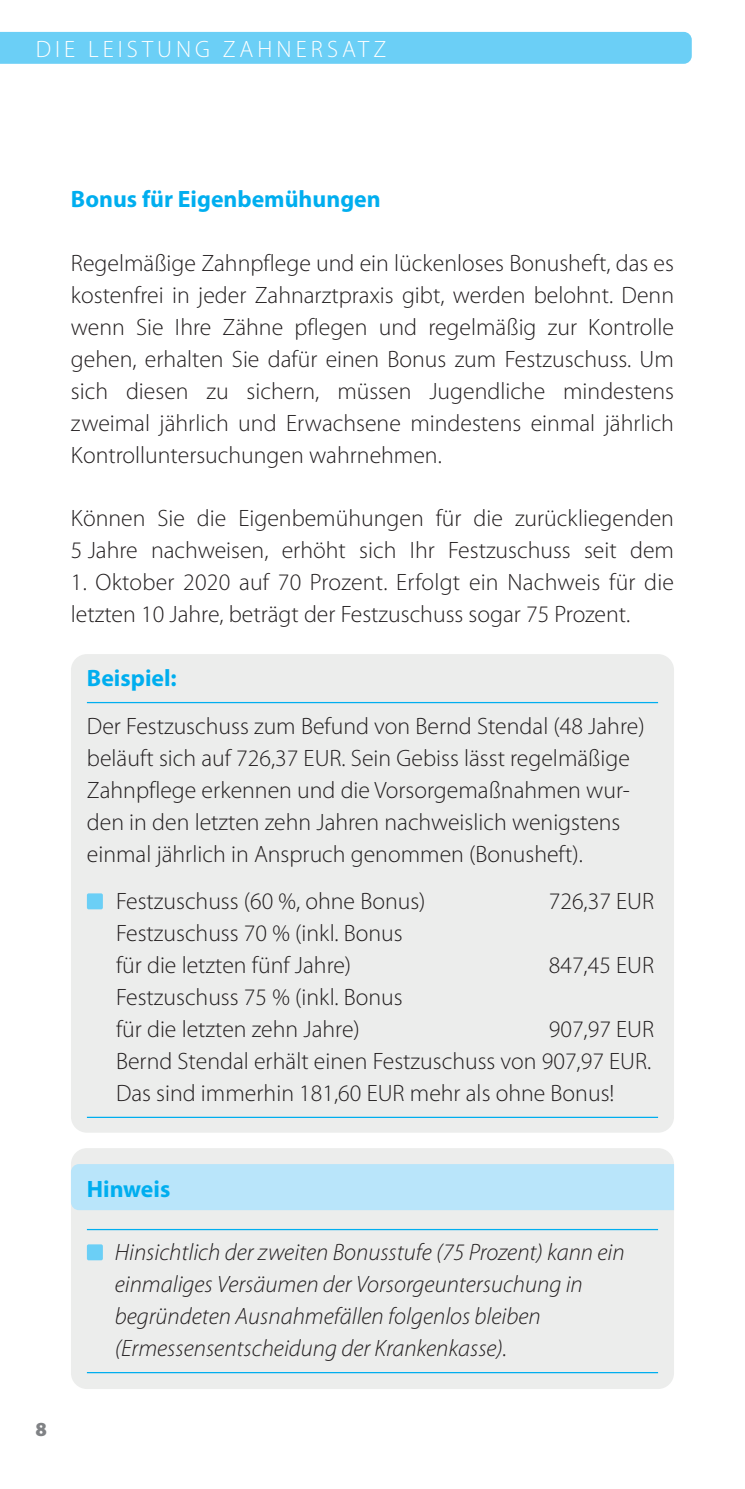
<style>
.page{position:relative;width:745px;height:1489px;background:#fff}
.page>*{position:absolute;margin:0;border:0;box-sizing:border-box;transform-origin:0 0}
.t1{font:300 23.75px/32px "Myriad Pro";color:#231f20}
.t2{font:italic 300 23.75px/32px "Myriad Pro";color:#231f20}
.t3{font:700 23.75px "Myriad Pro";color:#00aeef}
.t4{font:300 23.75px "Myriad Pro";letter-spacing:.17em;color:#fff}
.t5{font:900 20px "Myriad Pro";color:#808285}
</style>
<div class="page">
<div style="left:0;top:32px;width:691px;height:32px;background:#6bcff6"></div>
<div style="left:71px;top:654px;width:602px;height:478px;background:#ecedec;border-radius:16px"></div>
<hr style="left:87px;top:702px;width:570px;height:1px;background:#00aeef">
<hr style="left:87px;top:1116px;width:570px;height:1px;background:#00aeef">
<div style="left:87px;top:893px;width:16px;height:16px;background:#6bcff6;border-radius:2px"></div>
<div style="left:71px;top:1148px;width:602px;height:240px;background:#ecedec;border-radius:16px"></div>
<div style="left:71px;top:1164px;width:602px;height:46px;background:#b9e5fa"></div>
<hr style="left:87px;top:1228px;width:570px;height:2px;background:#00aeef">
<hr style="left:87px;top:1371px;width:570px;height:2px;background:#00aeef">
<div style="left:87px;top:1244px;width:16px;height:16px;background:#6bcff6;border-radius:2px"></div>
<p class="t4" style="left:36px;top:36px;width:352px">DIE LEISTUNG ZAHNERSATZ</p>
<p class="t3" style="left:71px;top:186px;width:311px">Bonus für Eigenbemühungen</p>
<p class="t1" style="left:71px;top:248px;width:604px;text-align:justify">Regelmäßige Zahnpflege und ein lückenloses Bonusheft, das es kostenfrei in jeder Zahnarztpraxis gibt, werden belohnt. Denn wenn Sie Ihre Zähne pflegen und regelmäßig zur Kontrolle gehen, erhalten Sie dafür einen Bonus zum Festzuschuss. Um sich diesen zu sichern, müssen Jugendliche mindestens zweimal jährlich und Erwachsene mindestens einmal jährlich Kontrolluntersuchungen wahrnehmen.</p>
<p class="t1" style="left:71px;top:503px;width:604px">Können Sie die Eigenbemühungen für die zurückliegenden<br>5 Jahre nachweisen, erhöht sich Ihr Festzuschuss seit dem</p>
<p class="t1" style="left:71px;top:566px;width:604px">1. Oktober 2020 auf 70 Prozent. Erfolgt ein Nachweis für die letzten 10 Jahre, beträgt der Festzuschuss sogar 75 Prozent.</p>
<p class="t3" style="left:87px;top:664px;width:91px">Beispiel:</p>
<p class="t1" style="left:87px;top:710px;width:559px">Der Festzuschuss zum Befund von Bernd Stendal (48 Jahre) beläuft sich auf 726,37 EUR. Sein Gebiss lässt regelmäßige Zahnpflege erkennen und die Vorsorgemaßnahmen wur&shy;den in den letzten zehn Jahren nachweislich wenigstens einmal jährlich in Anspruch genommen (Bonusheft).</p>
<p class="t1" style="left:116px;top:885px;width:311px">Festzuschuss (60 %, ohne Bonus)</p>
<p class="t1" style="left:548px;top:885px;width:107px">726,37 EUR</p>
<p class="t1" style="left:116px;top:917px;width:288px">Festzuschuss 70 % (inkl. Bonus für die letzten fünf Jahre)</p>
<p class="t1" style="left:548px;top:949px;width:107px">847,45 EUR</p>
<p class="t1" style="left:116px;top:981px;width:288px">Festzuschuss 75 % (inkl. Bonus für die letzten zehn Jahre)</p>
<p class="t1" style="left:116px;top:1013px;width:539px;text-indent:432px">907,97 EUR<br>Bernd Stendal erhält einen Festzuschuss von 907,97 EUR.<br>Das sind immerhin 181,60 EUR mehr als ohne Bonus!</p>
<p class="t3" style="left:87px;top:1175px;width:85px">Hinweis</p>
<p class="t5" style="left:35px;top:1417px;width:13px">8</p>
<p class="t2" style="left:115px;top:1236px;width:511px">Hinsichtlich der zweiten Bonusstufe (75 Prozent) kann ein einmaliges Versäumen der Vorsorgeuntersuchung in begründeten Ausnahmefällen folgenlos bleiben (Ermessensentscheidung der Krankenkasse).</p>
</div>
